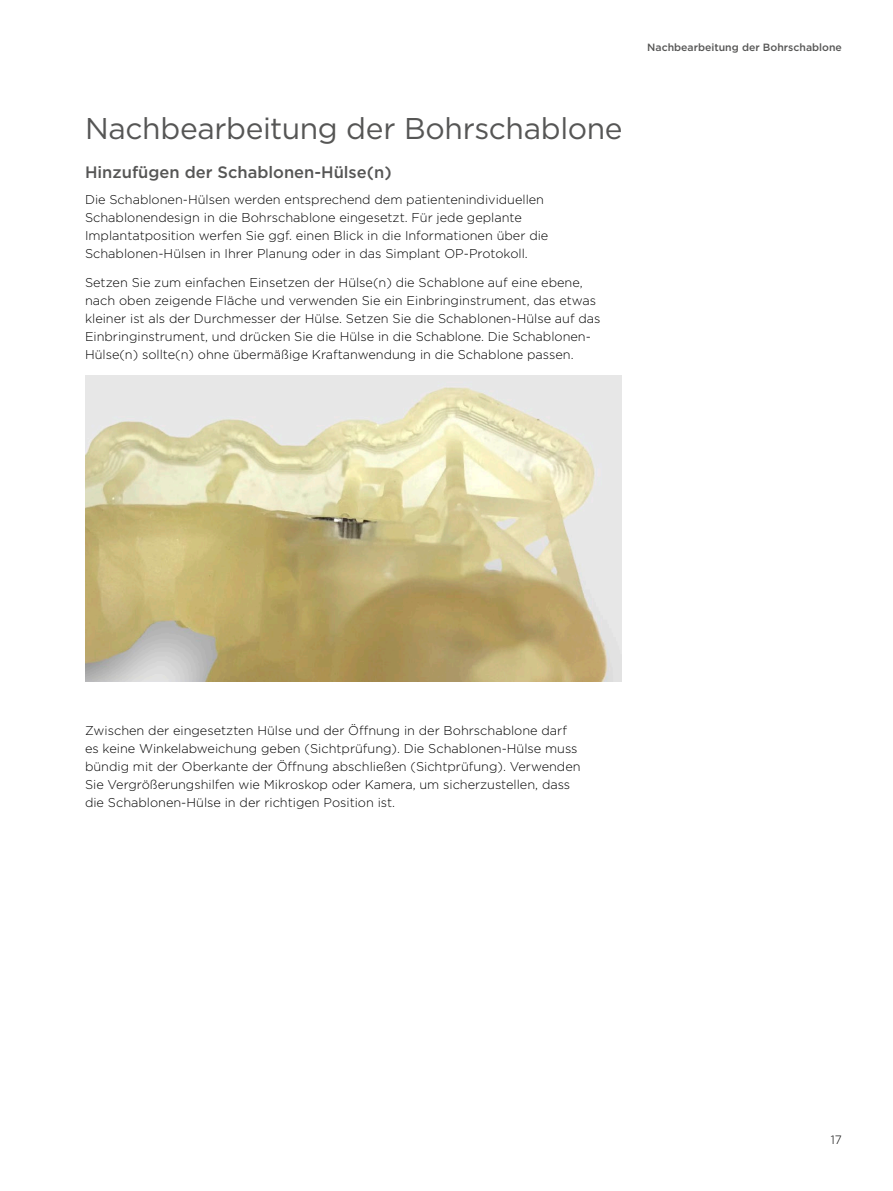
<style>
.page{position:relative;width:893px;height:1191px;background:#fff}
.page>*{position:absolute;margin:0;border:0;box-sizing:border-box;transform-origin:0 0}
.t1{font:30px "Gotham";letter-spacing:-.01em;color:#565655}
.t2{font:500 16.5px "Gotham";color:#565655}
.t3{font:300 12.75px/18px "Gotham";color:#000}
.t4{font:300 12px "Gotham";color:#000}
.t5{font:500 10.5px "Gotham";color:#565655}
</style>
<div class="page">
<img style="left:85px;top:375px;width:537px;height:306px">
<h1 class="t1" style="left:85px;top:109px;width:539px">Nachbearbeitung der Bohrschablone</h1>
<p class="t2" style="left:85px;top:161px;width:308px">Hinzufügen der Schablonen-Hülse(n)</p>
<p class="t3" style="left:85px;top:190px;width:465px">Die Schablonen-Hülsen werden entsprechend dem patientenindividuellen Schablonendesign in die Bohrschablone eingesetzt. Für jede geplante Implantatposition werfen Sie ggf. einen Blick in die Informationen über die Schablonen-Hülsen in Ihrer Planung oder in das Simplant OP-Protokoll.</p>
<p class="t3" style="left:85px;top:273px;width:517px">Setzen Sie zum einfachen Einsetzen der Hülse(n) die Schablone auf eine ebene, nach oben zeigende Fläche und verwenden Sie ein Einbringinstrument, das etwas kleiner ist als der Durchmesser der Hülse. Setzen Sie die Schablonen-Hülse auf das Einbringinstrument, und drücken Sie die Hülse in die Schablone. Die Schablonen-Hülse(n) sollte(n) ohne übermäßige Kraftanwendung in die Schablone passen.</p>
<p class="t5" style="left:647px;top:41px;width:196px">Nachbearbeitung der Bohrschablone</p>
<p class="t3" style="left:85px;top:721px;width:497px">Zwischen der eingesetzten Hülse und der Öffnung in der Bohrschablone darf es keine Winkelabweichung geben (Sichtprüfung). Die Schablonen-Hülse muss bündig mit der Oberkante der Öffnung abschließen (Sichtprüfung). Verwenden Sie Vergrößerungshilfen wie Mikroskop oder Kamera, um sicherzustellen, dass die Schablonen-Hülse in der richtigen Position ist.</p>
<p class="t4" style="left:831px;top:1132px;width:13px">17</p>
</div>
